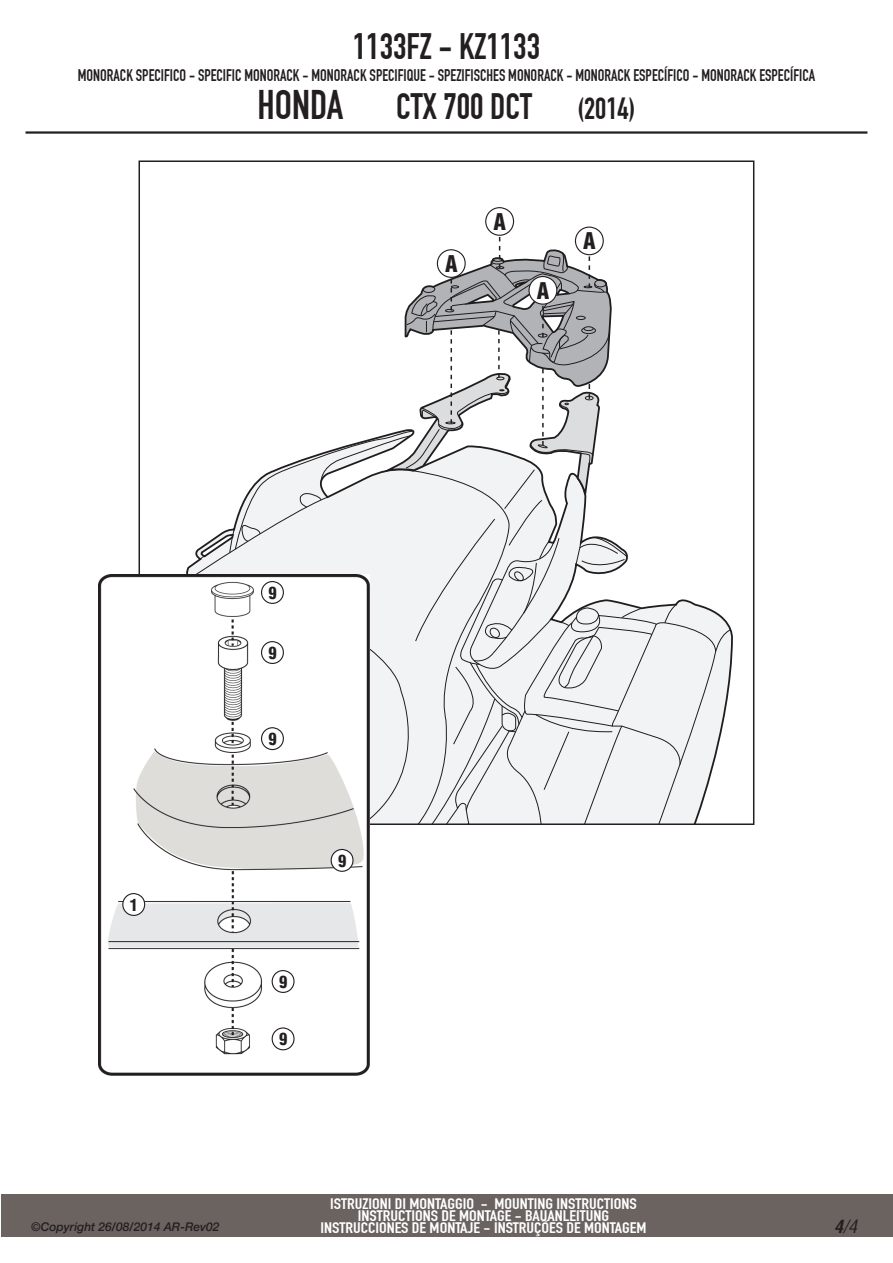
<style>
.page{position:relative;width:893px;height:1263px;background:#fff}
.page>*{position:absolute;margin:0;border:0;box-sizing:border-box;transform-origin:0 0}
.t1{font:40.5px "DIN Engschrift Alternate";color:#231f20}
.t2{font:36px "DIN Engschrift Alternate";color:#231f20}
.t3{font:900 condensed 22.5px "Helvetica";color:#231f20}
.t4{font:italic condensed 18px "Helvetica";color:#231f20}
.t5{font:16.5px "DIN Engschrift Alternate";color:#231f20;scale:.95 1}
.t6{font:900 condensed 16.5px "Helvetica";color:#231f20}
.t7{font:15px/12px "DIN Engschrift Alternate";color:#fff;text-align:center;scale:1.2 1}
.t8{font:italic 500 12px "Helvetica Neue";color:#231f20}
.s1{font-size:30px}
.s2{font-weight:700}
</style>
<div class="page">
<div style="left:1px;top:1194px;width:891px;height:43px;background:#6b6360"></div>
<hr style="left:26px;top:131px;width:841px;height:3px;background:#231f20">
<div style="left:485px;top:207px;width:29px;height:29px;border:1px solid #231f20;border-radius:50%"></div>
<svg style="left:188px;top:219px;width:543px;height:605px"></svg>
<div style="left:575px;top:227px;width:28px;height:28px;background:#fff;border-radius:50%"></div>
<div style="left:575px;top:227px;width:29px;height:28px;border:1px solid #231f20;border-radius:50%"></div>
<img style="left:98px;top:575px;width:272px;height:500px">
<div style="left:272px;top:1028px;width:22px;height:22px;background:#fff;border-radius:50%"></div>
<div style="left:272px;top:1027px;width:23px;height:23px;border:1px solid #231f20;border-radius:50%"></div>
<div style="left:272px;top:970px;width:22px;height:22px;background:#fff;border-radius:50%"></div>
<div style="left:272px;top:970px;width:23px;height:23px;border:1px solid #231f20;border-radius:50%"></div>
<div style="left:331px;top:849px;width:22px;height:22px;background:#fff;border-radius:50%"></div>
<div style="left:331px;top:849px;width:23px;height:23px;border:1px solid #231f20;border-radius:50%"></div>
<div style="left:262px;top:728px;width:21px;height:21px;background:#fff;border-radius:50%"></div>
<div style="left:261px;top:727px;width:23px;height:23px;border:1px solid #231f20;border-radius:50%"></div>
<div style="left:262px;top:642px;width:21px;height:21px;background:#fff;border-radius:50%"></div>
<div style="left:261px;top:641px;width:23px;height:23px;border:1px solid #231f20;border-radius:50%"></div>
<div style="left:262px;top:581px;width:21px;height:22px;background:#fff;border-radius:50%"></div>
<div style="left:261px;top:581px;width:23px;height:23px;border:1px solid #231f20;border-radius:50%"></div>
<div style="left:123px;top:893px;width:22px;height:22px;background:#fff;border-radius:50%"></div>
<div style="left:122px;top:893px;width:23px;height:23px;border:1px solid #231f20;border-radius:50%"></div>
<h2 class="t2" style="left:353px;top:25px;width:189px">1133FZ - KZ1133</h2>
<p class="t5" style="left:78px;top:65px;width:777px">MONORACK SPECIFICO - SPECIFIC MONORACK - MONORACK SPECIFIQUE - SPEZIFISCHES MONORACK - MONORACK ESPECÍFICO - MONORACK ESPECÍFICA</p>
<h1 class="t1" style="left:258px;top:81px;width:87px">HONDA</h1>
<h2 class="t2" style="left:396px;top:86px;width:241px">CTX 700 DCT <span class="s1">(2014)</span></h2>
<h3 class="t3" style="left:445px;top:249px;width:14px">A</h3>
<h3 class="t3" style="left:493px;top:207px;width:14px">A</h3>
<h3 class="t3" style="left:537px;top:276px;width:14px">A</h3>
<h3 class="t3" style="left:583px;top:227px;width:14px">A</h3>
<p class="t6" style="left:130px;top:894px;width:10px">1</p>
<p class="t6" style="left:268px;top:582px;width:10px">9</p>
<p class="t6" style="left:268px;top:642px;width:10px">9</p>
<p class="t6" style="left:268px;top:728px;width:10px">9</p>
<p class="t6" style="left:279px;top:971px;width:10px">9</p>
<p class="t6" style="left:279px;top:1028px;width:10px">9</p>
<p class="t6" style="left:338px;top:850px;width:10px">9</p>
<p class="t8" style="left:31px;top:1220px;width:190px">©Copyright 26/08/2014 AR-Rev02</p>
<p class="t7" style="left:320px;top:1197px;width:273px">ISTRUZIONI DI MONTAGGIO - MOUNTING INSTRUCTIONS<br>INSTRUCTIONS DE MONTAGE - BAUANLEITUNG<br>INSTRUCCIONES DE MONTAJE - INSTRUÇÕES DE MONTAGEM</p>
<p class="t4" style="left:834px;top:1215px;width:25px"><span class="s2">4</span>/4</p>
</div>
